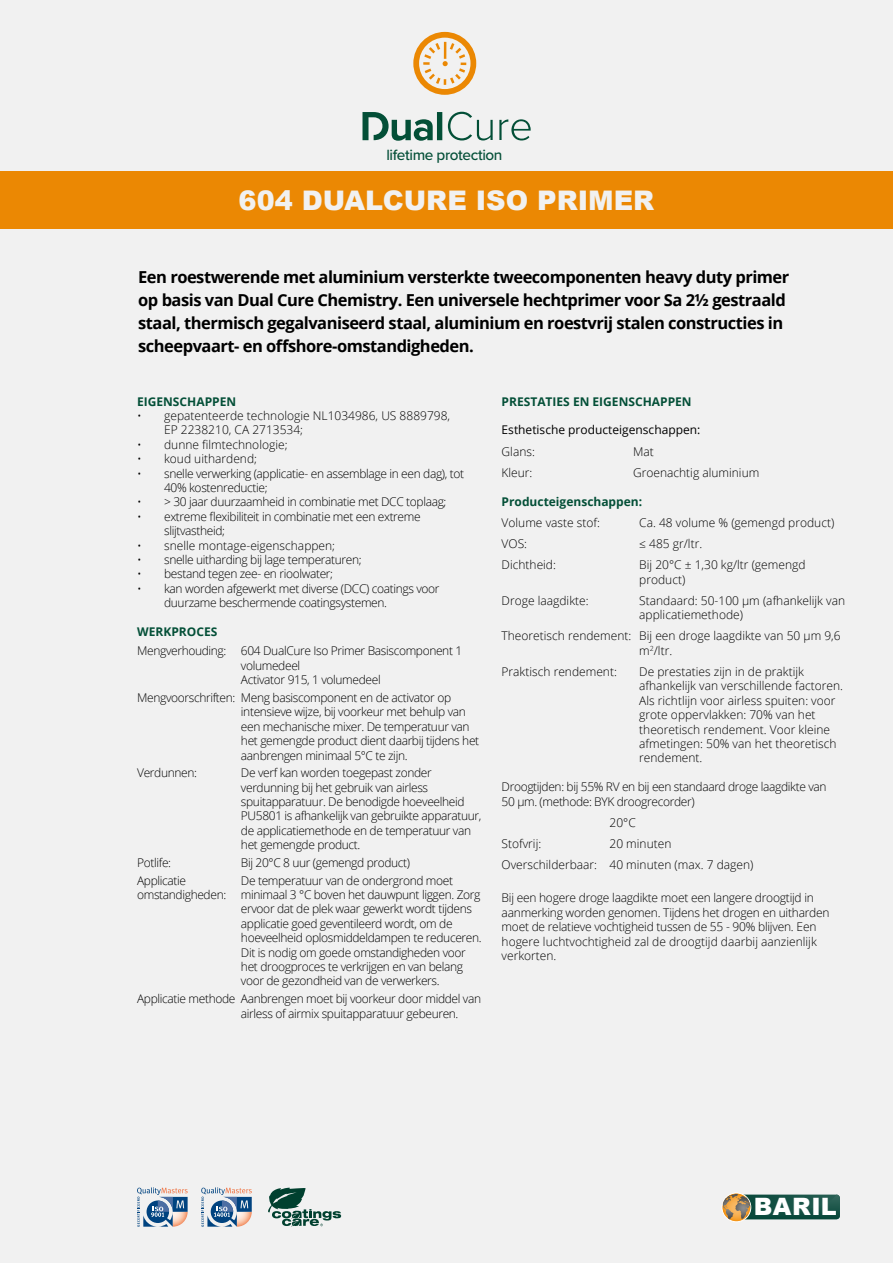
<style>
.page{position:relative;width:893px;height:1263px;background:#f1f1f1}
.page>*{position:absolute;margin:0;border:0;box-sizing:border-box;transform-origin:0 0}
.t1{font:900 27px "Arial";color:#f1f1f1}
.t2{font:900 24px "Arial";letter-spacing:.015em;color:#fff}
.t3{font:700 16.5px/23.1px "Open Sans";letter-spacing:-.03em;color:#000}
.t4{font:500 15.3px "Proxima Nova";letter-spacing:-.025em;color:#034f37}
.t5{font:300 12px/14.4px "Open Sans";letter-spacing:-.03em;color:#000}
.t6{font:300 12px/14.4px "Open Sans";color:#000}
.t7{font:700 12px "Open Sans";color:#034f37}
.t8{font:12px "Open Sans";color:#000}
</style>
<div class="page">
<svg style="left:137px;top:1187px;width:51px;height:40px"></svg>
<svg style="left:201px;top:1187px;width:51px;height:40px"></svg>
<svg style="left:268px;top:1187px;width:73px;height:40px"></svg>
<svg style="left:722px;top:1193px;width:29px;height:29px"></svg>
<div style="left:722px;top:1193px;width:29px;height:29px;border:1px solid #fff;border-radius:50%"></div>
<svg style="left:723px;top:1194px;width:117px;height:25px"></svg>
<div style="left:0;top:171px;width:893px;height:58px;background:#eb8803"></div>
<svg style="left:448px;top:112px;width:45px;height:28px"></svg>
<svg style="left:499px;top:119px;width:32px;height:21px"></svg>
<svg style="left:413px;top:32px;width:63px;height:63px"></svg>
<svg style="left:362px;top:112px;width:80px;height:29px"></svg>
<p class="t4" style="left:386px;top:144px;width:118px">lifetime protection</p>
<h1 class="t1" style="left:239px;top:180px;width:417px">604 DUALCURE ISO PRIMER</h1>
<p class="t3" style="left:138px;top:265px;width:653px">Een roestwerende met aluminium versterkte tweecomponenten heavy duty primer op basis van Dual Cure Chemistry. Een universele hechtprimer voor Sa 2½ gestraald staal, thermisch gegalvaniseerd staal, aluminium en roestvrij stalen constructies in scheepvaart- en offshore-omstandigheden.</p>
<p class="t7" style="left:137px;top:393px;width:101px">EIGENSCHAPPEN</p>
<p class="t6" style="left:164px;top:408px;width:288px;text-indent:-27px">• gepatenteerde technologie NL1034986, US 8889798,<br>EP 2238210, CA 2713534;</p>
<p class="t6" style="left:137px;top:437px;width:152px">• dunne filmtechnologie;</p>
<p class="t6" style="left:137px;top:451px;width:121px">• koud uithardend;</p>
<p class="t5" style="left:164px;top:466px;width:301px;text-indent:-27px">• snelle verwerking (applicatie- en assemblage in een dag), tot<br>40% kostenreductie;</p>
<p class="t5" style="left:137px;top:494px;width:311px">• &gt; 30 jaar duurzaamheid in combinatie met DCC toplaag;</p>
<p class="t5" style="left:164px;top:509px;width:258px;text-indent:-27px">• extreme flexibiliteit in combinatie met een extreme slijtvastheid;</p>
<p class="t6" style="left:137px;top:538px;width:199px">• snelle montage-eigenschappen;</p>
<p class="t5" style="left:137px;top:552px;width:226px">• snelle uitharding bij lage temperaturen;</p>
<p class="t5" style="left:137px;top:566px;width:197px">• bestand tegen zee- en rioolwater;</p>
<p class="t5" style="left:164px;top:581px;width:277px;text-indent:-27px">• kan worden afgewerkt met diverse (DCC) coatings voor duurzame beschermende coatingsystemen.</p>
<p class="t7" style="left:137px;top:623px;width:82px">WERKPROCES</p>
<p class="t5" style="left:241px;top:644px;width:223px;text-indent:-104px">Mengverhouding: 604 DualCure Iso Primer Basiscomponent 1 volumedeel<br>Activator 915, 1 volumedeel</p>
<p class="t5" style="left:241px;top:690px;width:240px;text-indent:-104px">Mengvoorschriften: Meng basiscomponent en de activator op intensieve wijze, bij voorkeur met behulp van een mechanische mixer. De temperatuur van het gemengde product dient daarbij tijdens het aanbrengen minimaal 5°C te zijn.</p>
<p class="t5" style="left:137px;top:765px;width:61px">Verdunnen:</p>
<p class="t5" style="left:241px;top:765px;width:242px">De verf kan worden toegepast zonder verdunning bij het gebruik van airless spuitapparatuur. De benodigde hoeveelheid PU5801 is afhankelijk van gebruikte apparatuur, de applicatiemethode en de temperatuur van het gemengde product.</p>
<p class="t5" style="left:137px;top:855px;width:36px">Potlife:</p>
<p class="t5" style="left:241px;top:855px;width:171px">Bij 20°C 8 uur (gemengd product)</p>
<p class="t5" style="left:137px;top:873px;width:91px">Applicatie omstandigheden:</p>
<p class="t5" style="left:241px;top:873px;width:242px">De temperatuur van de ondergrond moet minimaal 3 °C boven het dauwpunt liggen. Zorg ervoor dat de plek waar gewerkt wordt tijdens applicatie goed geventileerd wordt, om de hoeveelheid oplosmiddeldampen te reduceren.<br>Dit is nodig om goede omstandigheden voor het droogproces te verkrijgen en van belang voor de gezondheid van de verwerkers.</p>
<p class="t5" style="left:241px;top:991px;width:242px;text-indent:-104px">Applicatie methode Aanbrengen moet bij voorkeur door middel van airless of airmix spuitapparatuur gebeuren.</p>
<p class="t7" style="left:502px;top:393px;width:192px">PRESTATIES EN EIGENSCHAPPEN</p>
<p class="t8" style="left:502px;top:422px;width:200px">Esthetische producteigenschappen:</p>
<p class="t5" style="left:502px;top:444px;width:35px">Glans:</p>
<p class="t5" style="left:633px;top:444px;width:22px">Mat</p>
<p class="t5" style="left:502px;top:465px;width:32px">Kleur:</p>
<p class="t6" style="left:633px;top:465px;width:128px">Groenachtig aluminium</p>
<p class="t7" style="left:502px;top:493px;width:142px">Producteigenschappen:</p>
<p class="t6" style="left:502px;top:515px;width:100px">Volume vaste stof:</p>
<p class="t6" style="left:639px;top:515px;width:197px">Ca. 48 volume % (gemengd product)</p>
<p class="t5" style="left:502px;top:536px;width:27px">VOS:</p>
<p class="t5" style="left:639px;top:536px;width:64px">≤ 485 gr/ltr.</p>
<p class="t6" style="left:502px;top:557px;width:56px">Dichtheid:</p>
<p class="t6" style="left:639px;top:557px;width:168px">Bij 20°C ± 1,30 kg/ltr (gemengd product)</p>
<p class="t6" style="left:502px;top:593px;width:88px">Droge laagdikte:</p>
<p class="t6" style="left:639px;top:593px;width:207px">Standaard: 50-100 μm (afhankelijk van applicatiemethode)</p>
<p class="t6" style="left:639px;top:628px;width:203px;text-indent:-138px">Theoretisch rendement: Bij een droge laagdikte van 50 μm 9,6 m<sup>2</sup>/ltr.</p>
<p class="t6" style="left:502px;top:664px;width:117px">Praktisch rendement:</p>
<p class="t6" style="left:639px;top:664px;width:205px">De prestaties zijn in de praktijk afhankelijk van verschillende factoren.<br>Als richtlijn voor airless spuiten: voor grote oppervlakken: 70% van het theoretisch rendement. Voor kleine afmetingen: 50% van het theoretisch rendement.</p>
<p class="t5" style="left:502px;top:779px;width:326px">Droogtijden: bij 55% RV en bij een standaard droge laagdikte van<br>50 μm. (methode: BYK droogrecorder)</p>
<p class="t5" style="left:609px;top:815px;width:28px">20°C</p>
<p class="t6" style="left:502px;top:836px;width:41px">Stofvrij:</p>
<p class="t6" style="left:502px;top:833px;width:253px;line-height:21.1px;text-indent:108px">20 minuten<br>Overschilderbaar: 40 minuten (max. 7 dagen)</p>
<p class="t5" style="left:502px;top:890px;width:329px">Bij een hogere droge laagdikte moet een langere droogtijd in aanmerking worden genomen. Tijdens het drogen en uitharden moet de relatieve vochtigheid tussen de 55 - 90% blijven. Een hogere luchtvochtigheid zal de droogtijd daarbij aanzienlijk verkorten.</p>
<h2 class="t2" style="left:754px;top:1189px;width:84px">BARIL</h2>
</div>
